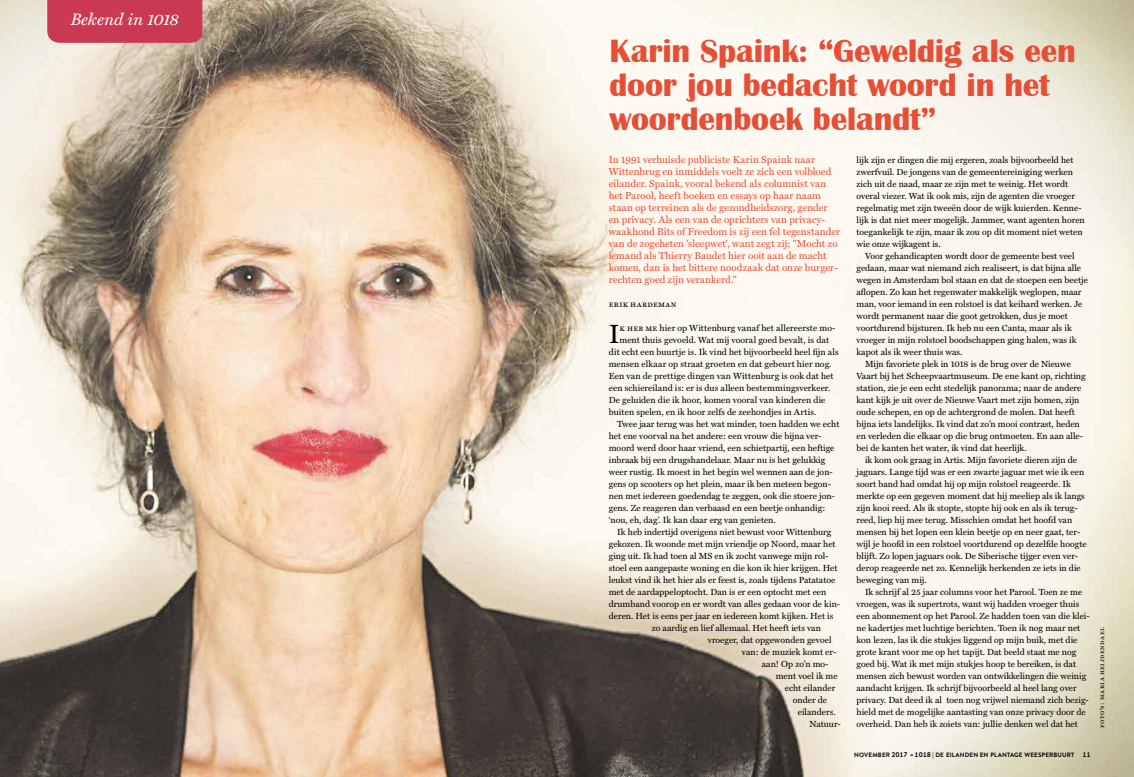
<style>
.page{position:relative;width:1134px;height:777px;background:#fff}
.page>*{position:absolute;margin:0;border:0;box-sizing:border-box;transform-origin:0 0}
.t1{font:700 33.2px/34.2px "Britannic";letter-spacing:-.005em;color:#e64e36}
.t2{font:26.5px "Miller Text Roman SC";color:#000}
.t3{font:italic 16.6px "Miller Text";color:#fff}
.t4{font:10px/12px "Miller Text";letter-spacing:.005em;color:#e64e36}
.t5{font:8.9px/12px "Miller Text";color:#000}
.t6{font:8.9px "Miller Text Roman SC";letter-spacing:.04em;color:#000}
.t7{font:7px "Miller Text Roman SC";letter-spacing:.08em;color:#000}
.t8{font:700 6.3px "Brandon Grotesque";letter-spacing:.02em;color:#000}
.s1{font-family:"Miller Text Roman SC"}
.s2{font-size:7px}
.s3{font-size:6px}
</style>
<div class="page">
<img style="left:0;top:0;width:1134px;height:777px">
<div style="left:48px;top:0;width:154px;height:43px;background:#c93952"></div>
<h3 class="t3" style="left:71px;top:9px;width:110px">Bekend in 1018</h3>
<h1 class="t1" style="left:609px;top:34px;width:468px">Karin Spaink: “Geweldig als een door jou bedacht woord in het woordenboek belandt”</h1>
<p class="t4" style="left:609px;top:153px;width:233px">In 1991 verhuisde publiciste Karin Spaink naar Wittenbrug en inmiddels voelt ze zich een volbloed eilander. Spaink, vooral bekend als columnist van het Parool, heeft boeken en essays op haar naam staan op terreinen als de gezondheidszorg, gender en privacy. Als een van de oprichters van privacy&shy;waakhond Bits of Freedom is zij een fel tegenstander van de zogeheten 'sleepwet', want zegt zij: "Mocht zo iemand als Thierry Baudet hier ooit aan de macht komen, dan is het bittere noodzaak dat onze burger&shy;rechten goed zijn verankerd."</p>
<p class="t6" style="left:609px;top:298px;width:69px">erik hardeman</p>
<h2 class="t2" style="left:609px;top:318px;width:12px">I</h2>
<p class="t5" style="left:620px;top:322px;width:217px"><span class="s1">k heb me</span> hier op Wittenburg vanaf het allereerste mo-</p>
<p class="t5" style="left:856px;top:154px;width:230px">lijk zijn er dingen die mij ergeren, zoals bijvoorbeeld het zwerfvuil. De jongens van de gemeentereiniging werken zich uit de naad, maar ze zijn met te weinig. Het wordt overal viezer. Wat ik ook mis, zijn de agenten die vroeger regelmatig met zijn tweeën door de wijk kuierden. Kenne&shy;lijk is dat niet meer mogelijk. Jammer, want agenten horen toegankelijk te zijn, maar ik zou op dit moment niet weten wie onze wijkagent is.</p>
<p class="t5" style="left:865px;top:250px;width:211px">Voor gehandicapten wordt door de gemeente best veel</p>
<p class="t5" style="left:856px;top:262px;width:226px">gedaan, maar wat niemand zich realiseert, is dat bijna alle</p>
<p class="t5" style="left:856px;top:274px;width:233px">wegen in Amsterdam bol staan en dat de stoepen een beetje</p>
<p class="t5" style="left:856px;top:286px;width:226px">aflopen. Zo kan het regenwater makkelijk weglopen, maar</p>
<p class="t5" style="left:856px;top:298px;width:227px">man, voor iemand in een rolstoel is dat keihard werken. Je</p>
<p class="t5" style="left:856px;top:310px;width:213px">wordt permanent naar die goot getrokken, dus je moet</p>
<p class="t5" style="left:856px;top:322px;width:217px">voortdurend bijsturen. Ik heb nu een Canta, maar als ik</p>
<p class="t5" style="left:856px;top:334px;width:222px">vroeger in mijn rolstoel boodschappen ging halen, was ik</p>
<p class="t5" style="left:856px;top:346px;width:107px">kapot als ik weer thuis was.</p>
<p class="t5" style="left:865px;top:358px;width:207px">Mijn favoriete plek in 1018 is de brug over de Nieuwe</p>
<p class="t5" style="left:856px;top:370px;width:231px">Vaart bij het Scheepvaartmuseum. De ene kant op, richting</p>
<p class="t5" style="left:856px;top:382px;width:226px">station, zie je een echt stedelijk panorama; naar de andere</p>
<p class="t5" style="left:856px;top:394px;width:225px">kant kijk je uit over de Nieuwe Vaart met zijn bomen, zijn</p>
<p class="t5" style="left:856px;top:406px;width:220px">oude schepen, en op de achtergrond de molen. Dat heeft</p>
<p class="t5" style="left:856px;top:418px;width:225px">bijna iets landelijks. Ik vind dat zo’n mooi contrast, heden</p>
<p class="t5" style="left:856px;top:430px;width:228px">en verleden die elkaar op die brug ontmoeten. En aan alle-</p>
<p class="t5" style="left:856px;top:442px;width:172px">bei de kanten het water, ik vind dat heerlijk.</p>
<p class="t5" style="left:865px;top:454px;width:214px">ik kom ook graag in Artis. Mijn favoriete dieren zijn de</p>
<p class="t5" style="left:856px;top:466px;width:229px">jaguars. Lange tijd was er een zwarte jaguar met wie ik een</p>
<p class="t5" style="left:856px;top:478px;width:216px">soort band had omdat hij op mijn rolstoel reageerde. Ik</p>
<p class="t5" style="left:856px;top:490px;width:230px">merkte op een gegeven moment dat hij meeliep als ik langs</p>
<p class="t5" style="left:856px;top:502px;width:223px">zijn kooi reed. Als ik stopte, stopte hij ook en als ik terug-</p>
<p class="t5" style="left:856px;top:514px;width:217px">reed, liep hij mee terug. Misschien omdat het hoofd van</p>
<p class="t5" style="left:856px;top:526px;width:225px">mensen bij het lopen een klein beetje op en neer gaat, ter-</p>
<p class="t5" style="left:856px;top:538px;width:232px">wijl je hoofd in een rolstoel voortdurend op dezelfde hoogte</p>
<p class="t5" style="left:856px;top:550px;width:223px">blijft. Zo lopen jaguars ook. De Siberische tijger even ver-</p>
<p class="t5" style="left:856px;top:562px;width:226px">derop reageerde net zo. Kennelijk herkenden ze iets in die</p>
<p class="t5" style="left:856px;top:574px;width:72px">beweging van mij.</p>
<p class="t5" style="left:865px;top:586px;width:219px">Ik schrijf al 25 jaar columns voor het Parool. Toen ze me</p>
<p class="t5" style="left:856px;top:598px;width:224px">vroegen, was ik supertrots, want wij hadden vroeger thuis</p>
<p class="t5" style="left:856px;top:610px;width:235px">een abonnement op het Parool. Ze hadden toen van die klei-</p>
<p class="t5" style="left:856px;top:622px;width:225px">ne kadertjes met luchtige berichten. Toen ik nog maar net</p>
<p class="t5" style="left:856px;top:634px;width:222px">kon lezen, las ik die stukjes liggend op mijn buik, met die</p>
<p class="t5" style="left:856px;top:646px;width:221px">grote krant voor me op het tapijt. Dat beeld staat me nog</p>
<p class="t5" style="left:856px;top:658px;width:221px">goed bij. Wat ik met mijn stukjes hoop te bereiken, is dat</p>
<p class="t5" style="left:856px;top:670px;width:231px">mensen zich bewust worden van ontwikkelingen die weinig</p>
<p class="t5" style="left:856px;top:682px;width:222px">aandacht krijgen. Ik schrijf bijvoorbeeld al heel lang over</p>
<p class="t5" style="left:856px;top:694px;width:234px">privacy. Dat deed ik al toen nog vrijwel niemand zich bezig-</p>
<p class="t5" style="left:856px;top:706px;width:231px">hield met de mogelijke aantasting van onze privacy door de</p>
<p class="t5" style="left:856px;top:718px;width:223px">overheid. Dan heb ik zoiets van: jullie denken wel dat het</p>
<p class="t5" style="left:620px;top:334px;width:211px">ment thuis gevoeld. Wat mij vooral goed bevalt, is dat</p>
<p class="t5" style="left:609px;top:346px;width:231px">dit echt een buurtje is. Ik vind het bijvoorbeeld heel fijn als</p>
<p class="t5" style="left:609px;top:358px;width:224px">mensen elkaar op straat groeten en dat gebeurt hier nog.</p>
<p class="t5" style="left:609px;top:370px;width:226px">Een van de prettige dingen van Wittenburg is ook dat het</p>
<p class="t5" style="left:609px;top:382px;width:223px">een schiereiland is: er is dus alleen bestemmingsverkeer.</p>
<p class="t5" style="left:609px;top:394px;width:218px">De geluiden die ik hoor, komen vooral van kinderen die</p>
<p class="t5" style="left:609px;top:406px;width:209px">buiten spelen, en ik hoor zelfs de zeehondjes in Artis.</p>
<p class="t5" style="left:617px;top:418px;width:224px">Twee jaar terug was het wat minder, toen hadden we echt</p>
<p class="t5" style="left:609px;top:430px;width:214px">het ene voorval na het andere: een vrouw die bijna ver-</p>
<p class="t5" style="left:609px;top:442px;width:227px">moord werd door haar vriend, een schietpartij, een heftige</p>
<p class="t5" style="left:609px;top:454px;width:218px">inbraak bij een drugshandelaar. Maar nu is het gelukkig</p>
<p class="t5" style="left:609px;top:466px;width:226px">weer rustig. Ik moest in het begin wel wennen aan de jon-</p>
<p class="t5" style="left:609px;top:478px;width:224px">gens op scooters op het plein, maar ik ben meteen begon-</p>
<p class="t5" style="left:609px;top:490px;width:228px">nen met iedereen goedendag te zeggen, ook die stoere jon-</p>
<p class="t5" style="left:609px;top:502px;width:218px">gens. Ze reageren dan verbaasd en een beetje onhandig:</p>
<p class="t5" style="left:609px;top:514px;width:168px">‘nou, eh, dag’. Ik kan daar erg van genieten.</p>
<p class="t5" style="left:617px;top:526px;width:215px">Ik heb indertijd overigens niet bewust voor Wittenburg</p>
<p class="t5" style="left:609px;top:538px;width:228px">gekozen. Ik woonde met mijn vriendje op Noord, maar het</p>
<p class="t5" style="left:609px;top:550px;width:221px">ging uit. Ik had toen al MS en ik zocht vanwege mijn rol-</p>
<p class="t5" style="left:609px;top:562px;width:230px">stoel een aangepaste woning en die kon ik hier krijgen. Het</p>
<p class="t5" style="left:609px;top:574px;width:228px">leukst vind ik het hier als er feest is, zoals tijdens Patatatoe</p>
<p class="t5" style="left:609px;top:586px;width:219px">met de aardappeloptocht. Dan is er een optocht met een</p>
<p class="t5" style="left:609px;top:598px;width:233px">drumband voorop en er wordt van alles gedaan voor de kin-</p>
<p class="t5" style="left:609px;top:610px;width:226px">deren. Het is eens per jaar en iedereen komt kijken. Het is</p>
<p class="t5" style="left:652px;top:622px;width:171px">zo aardig en lief allemaal. Het heeft iets van</p>
<p class="t5" style="left:708px;top:634px;width:125px">vroeger, dat opgewonden gevoel</p>
<p class="t5" style="left:742px;top:646px;width:96px">van: de muziek komt er-</p>
<p class="t5" style="left:762px;top:658px;width:68px">aan! Op zo’n mo-</p>
<p class="t5" style="left:776px;top:670px;width:63px">ment voel ik me</p>
<p class="t5" style="left:785px;top:682px;width:52px">echt eilander</p>
<p class="t5" style="left:793px;top:694px;width:36px">onder de</p>
<p class="t5" style="left:798px;top:706px;width:39px">eilanders.</p>
<p class="t5" style="left:809px;top:718px;width:33px">Natuur-</p>
<p class="t8" style="left:854px;top:750px;width:238px">NOVEMBER <span class="s2">2017</span> <span class="s3">»</span> <span class="s2">1018 |</span> DE EILANDEN EN PLANTAGE WEESPERBUURT <span class="s2">11</span></p>
<p class="t7" style="left:1098px;top:728px;width:102px;rotate:-90deg">foto's: maria heijdendael</p>
</div>
